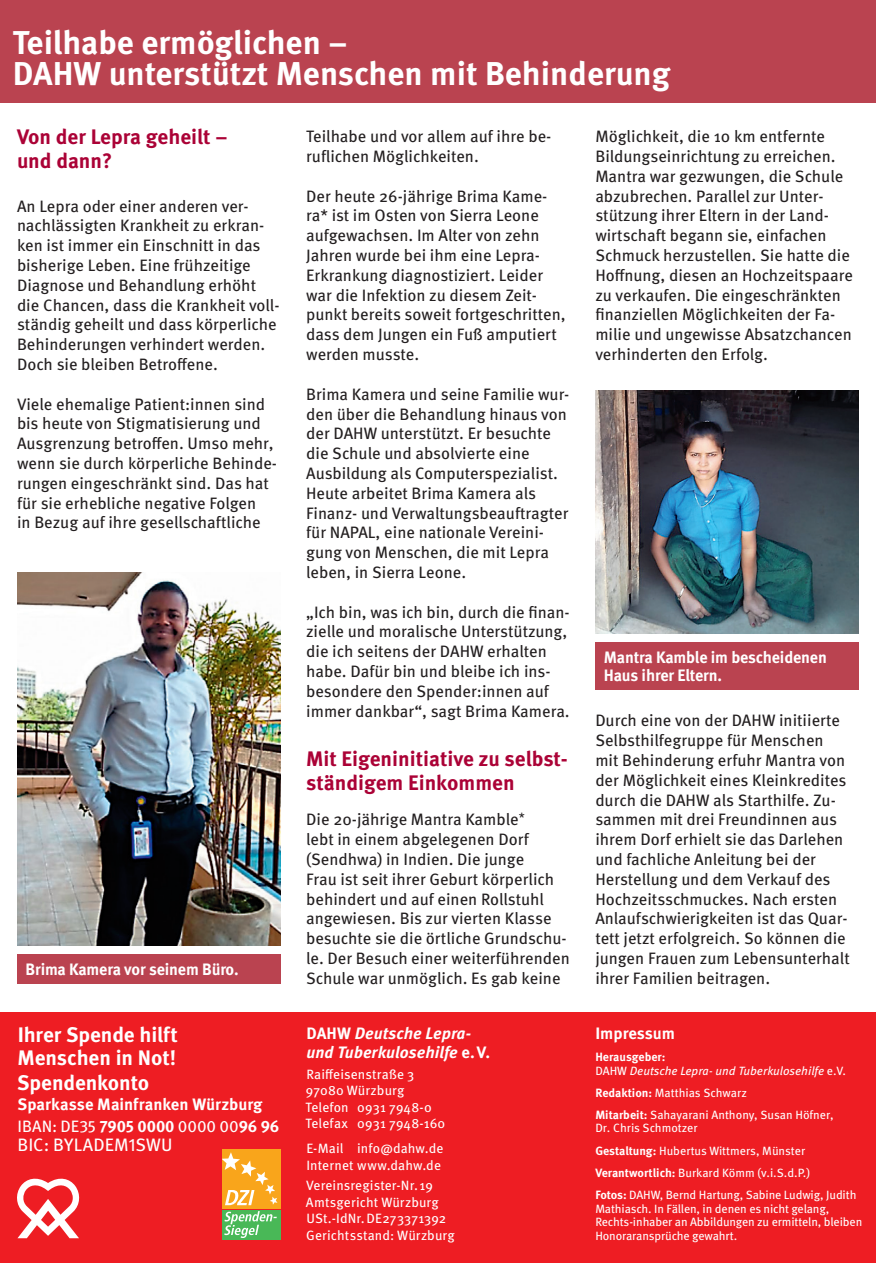
<style>
.page{position:relative;width:876px;height:1263px;background:#fff}
.page>*{position:absolute;margin:0;border:0;box-sizing:border-box;transform-origin:0 0}
.t1{font:700 33px/31.5px "Meta OT";color:#fff}
.t2{font:700 21px/24px "Meta OT";color:#ab0236}
.t3{font:700 21px/22.5px "Meta OT";letter-spacing:-.005em;color:#fff}
.t4{font:18px "Meta OT";letter-spacing:.005em;color:#fff}
.t5{font:16.5px/19.8px "Meta OT";color:#231f20}
.t6{font:700 16.5px/22.2px "Meta OT";letter-spacing:-.01em;color:#fff}
.t7{font:italic 700 16.5px/19.5px "Meta OT";color:#fff}
.t8{font:13.5px/16.5px "Meta OT";letter-spacing:.01em;color:#fff}
.t9{font:12px/22.2px "Meta OT";letter-spacing:-.01em;color:#fff}
.t10{font:italic 12px/13.6px "Meta OT";color:#fff}
.s1{font-weight:400}
.s2{font-style:normal}
.s3{font-weight:700;font-style:normal}
.s4{font-weight:700}
</style>
<div class="page">
<div style="left:0;top:1012px;width:876px;height:251px;background:#ee1d23"></div>
<div style="left:0;top:0;width:876px;height:102px;background:#ba4350"></div>
<div style="left:222px;top:1149px;width:59px;height:59px;background:#f9a51b"></div>
<div style="left:222px;top:1210px;width:59px;height:29px;background:#49b857"></div>
<svg style="left:224px;top:1211px;width:53px;height:27px"></svg>
<svg style="left:222px;top:1152px;width:55px;height:53px"></svg>
<img style="left:17px;top:573px;width:264px;height:373px">
<img style="left:595px;top:391px;width:264px;height:242px">
<div style="left:17px;top:954px;width:264px;height:30px;background:#ba4350"></div>
<div style="left:595px;top:642px;width:264px;height:47px;background:#ba4350"></div>
<svg style="left:17px;top:1178px;width:63px;height:60px"></svg>
<h1 class="t1" style="left:13px;top:27px;width:659px">Teilhabe ermöglichen –<br>DAHW unterstützt Menschen mit Behinderung</h1>
<p class="t2" style="left:17px;top:125px;width:212px">Von der Lepra geheilt – und dann?</p>
<p class="t5" style="left:17px;top:196px;width:264px">An Lepra oder einer anderen ver&shy;nachlässigten Krankheit zu erkran&shy;ken ist immer ein Einschnitt in das bisherige Leben. Eine frühzeitige Diagnose und Behandlung erhöht die Chancen, dass die Krankheit voll&shy;ständig geheilt und dass körperliche Behinderungen verhindert werden.<br>Doch sie bleiben Betroffene.</p>
<p class="t5" style="left:17px;top:394px;width:262px">Viele ehemalige Patient:innen sind bis heute von Stigmatisierung und Ausgrenzung betroffen. Umso mehr, wenn sie durch körperliche Behinde&shy;rungen eingeschränkt sind. Das hat für sie erhebliche negative Folgen<br>in Bezug auf ihre gesellschaftliche</p>
<p class="t6" style="left:26px;top:959px;width:215px">Brima Kamera vor seinem Büro.</p>
<p class="t3" style="left:17px;top:1024px;width:162px">Ihrer Spende hilft<br>Menschen in Not!</p>
<p class="t3" style="left:17px;top:1072px;width:133px">Spendenkonto</p>
<p class="t6" style="left:18px;top:1093px;width:263px">Sparkasse Mainfranken Würzburg<br><span class="s1">IBAN: DE35</span> 7905 0000 <span class="s1">0000 00</span>96 96</p>
<p class="t4" style="left:17px;top:1134px;width:157px">BIC: BYLADEM1SWU</p>
<p class="t5" style="left:306px;top:127px;width:247px">Teilhabe und vor allem auf ihre be&shy;ruflichen Möglichkeiten.</p>
<p class="t5" style="left:306px;top:187px;width:261px">Der heute 26-jährige Brima Kame&shy;ra* ist im Osten von Sierra Leone aufgewachsen. Im Alter von zehn<br>Jahren wurde bei ihm eine Lepra-<br>Erkrankung diagnostiziert. Leider war die Infektion zu diesem Zeit&shy;punkt bereits soweit fortgeschritten, dass dem Jungen ein Fuß amputiert werden musste.</p>
<p class="t5" style="left:306px;top:385px;width:265px">Brima Kamera und seine Familie wur&shy;den über die Behandlung hinaus von der DAHW unterstützt. Er besuchte die Schule und absolvierte eine Ausbildung als Computerspezialist.<br>Heute arbeitet Brima Kamera als Finanz- und Verwaltungsbeauftragter für NAPAL, eine nationale Vereini&shy;gung von Menschen, die mit Lepra leben, in Sierra Leone.</p>
<p class="t5" style="left:306px;top:602px;width:265px">„Ich bin, was ich bin, durch die finan&shy;zielle und moralische Unterstützung, die ich seitens der DAHW erhalten habe. Dafür bin und bleibe ich ins&shy;besondere den Spender:innen auf immer dankbar“, sagt Brima Kamera.</p>
<p class="t2" style="left:306px;top:748px;width:263px">Mit Eigeninitiative zu selbst&shy;ständigem Einkommen</p>
<p class="t5" style="left:306px;top:810px;width:265px">Die 20-jährige Mantra Kamble<sup>*<br></sup>lebt in einem abgelegenen Dorf (Sendhwa) in Indien. Die junge<br>Frau ist seit ihrer Geburt körperlich behindert und auf einen Rollstuhl angewiesen. Bis zur vierten Klasse besuchte sie die örtliche Grundschu&shy;le. Der Besuch einer weiterführenden Schule war unmöglich. Es gab keine</p>
<p class="t7" style="left:306px;top:1024px;width:185px"><span class="s2">DAHW</span> Deutsche Lepra&shy;und Tuberkulosehilfe <span class="s2">e. V.</span></p>
<p class="t8" style="left:306px;top:1066px;width:141px">Raiffeisenstraße 3<br>97080 Würzburg<br>Telefon 0931 7948-0<br>Telefax 0931 7948-160</p>
<p class="t8" style="left:306px;top:1141px;width:138px">E-Mail info@dahw.de<br>Internet www.dahw.de</p>
<p class="t8" style="left:306px;top:1178px;width:150px">Vereinsregister-Nr. 19<br>Amtsgericht Würzburg<br>USt.-IdNr. DE273371392<br>Gerichtsstand: Würzburg</p>
<p class="t5" style="left:595px;top:127px;width:259px">Möglichkeit, die 10 km entfernte Bildungseinrichtung zu erreichen.<br>Mantra war gezwungen, die Schule abzubrechen. Parallel zur Unter&shy;stützung ihrer Eltern in der Land&shy;wirtschaft begann sie, einfachen Schmuck herzustellen. Sie hatte die Hoffnung, diesen an Hochzeitspaare zu verkaufen. Die eingeschränkten finanziellen Möglichkeiten der Fa&shy;milie und ungewisse Absatzchancen verhinderten den Erfolg.</p>
<p class="t6" style="left:604px;top:648px;width:225px;line-height:18px">Mantra Kamble im bescheidenen<br>Haus ihrer Eltern.</p>
<p class="t5" style="left:595px;top:711px;width:256px">Durch eine von der DAHW initii erte Selbsthilfegruppe für Menschen mit Behinderung erfuhr Mantra von der Möglichkeit eines Kleinkredites durch die DAHW als Starthilfe. Zu&shy;sammen mit drei Freundinnen aus ihrem Dorf erhielt sie das Darlehen und fachliche Anleitung bei der Herstellung und dem Verkauf des Hochzeitsschmuckes. Nach ersten Anlaufschwierigkeiten ist das Quar&shy;tett jetzt erfolgreich. So können die jungen Frauen zum Lebensunterhalt ihrer Familien beitragen.</p>
<p class="t6" style="left:595px;top:1022px;width:81px">Impressum</p>
<p class="t10" style="left:595px;top:1050px;width:252px"><span class="s3">Herausgeber:<br></span><span class="s2">DAHW</span> Deutsche Lepra- und Tuberkulosehilfe <span class="s2">e.V.</span></p>
<p class="t9" style="left:595px;top:1082px;width:240px"><span class="s4">Redaktion:</span> Matthias Schwarz<br><span class="s4">Mitarbeit:</span> Sahayarani Anthony, Susan Höfner,</p>
<p class="t9" style="left:595px;top:1117px;width:263px">Dr. Chris Schmotzer<br><span class="s4">Gestaltung:</span> Hubertus Wittmers, Münster <span class="s4">Verantwortlich:</span> Burkard Kömm (v.i.S.d.P.)<br><span class="s4">Fotos:</span> DAHW, Bernd Hartung, Sabine Ludwig, Judith</p>
<p class="t9" style="left:595px;top:1202px;width:268px;line-height:13.6px">Mathiasch. In Fällen, in denen es nicht gelang,<br>Rechts-inhaber an Abbildungen zu ermitteln, bleiben<br>Honoraransprüche gewahrt.</p>
</div>
